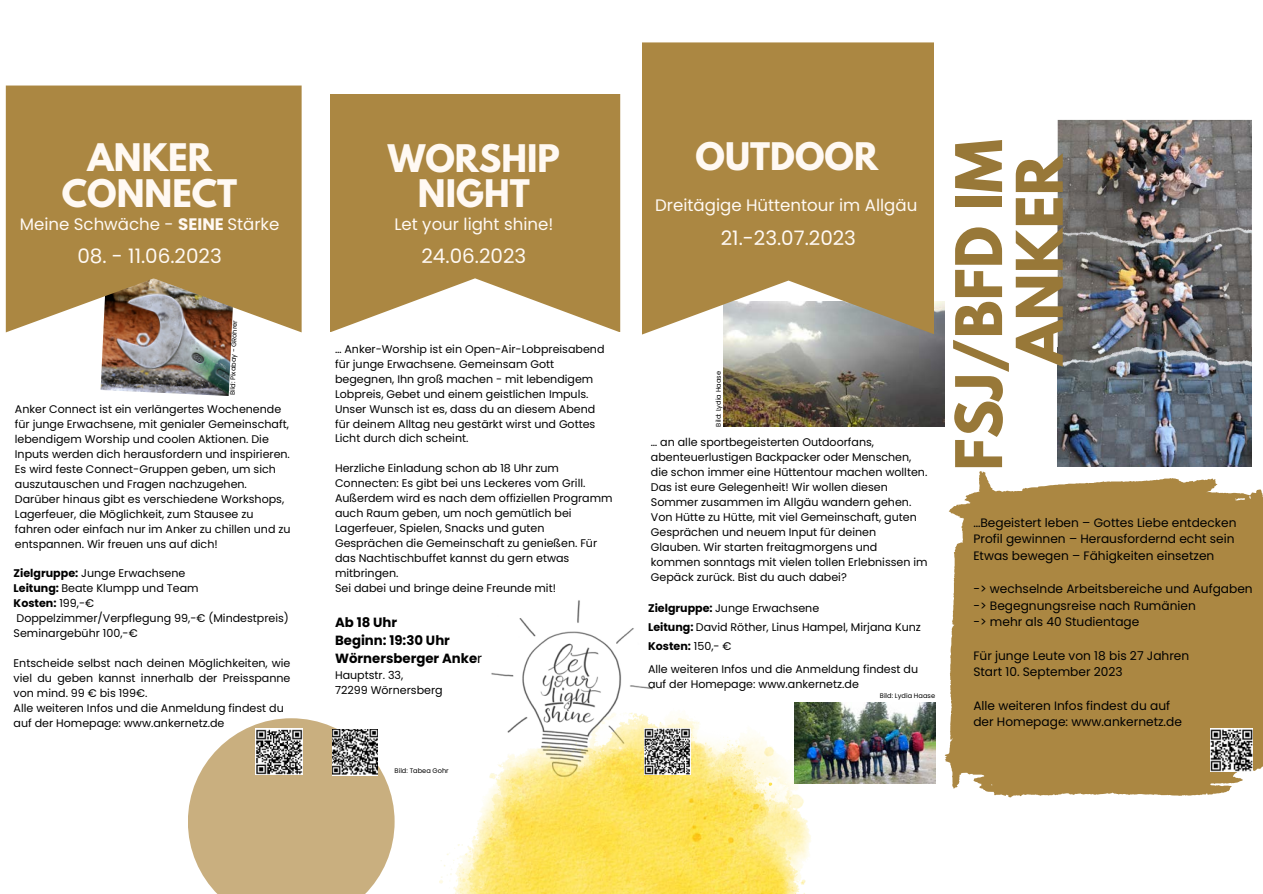
<style>
.page{position:relative;width:1263px;height:894px;background:#fff}
.page>*{position:absolute;margin:0;border:0;box-sizing:border-box;transform-origin:0 0}
.t1{font:700 57px/60.6px "League Spartan";color:#987838;text-align:right}
.t2{font:700 33.6px/35.2px "League Spartan";color:#fff9f3;text-align:center}
.t3{font:19.95px "Poppins";color:#fff9f3}
.t4{font:16.65px "Poppins";color:#fff9f3}
.t5{font:700 13.35px/18.3px "Poppins";color:#000}
.t6{font:12.15px/16.6px "Poppins";color:#000}
.t7{font:11.1px/15px "Poppins";color:#000}
.t8{font:6.6px "Poppins";color:#000}
.s1{font-weight:700}
.s2{font-weight:400}
</style>
<div class="page">
<svg style="left:188px;top:718px;width:207px;height:175px"></svg>
<img style="left:723px;top:302px;width:222px;height:125px">
<svg style="left:642px;top:42px;width:291px;height:292px;background:#ae8d4f"></svg>
<img style="left:101px;top:332px;width:131px;height:64px">
<svg style="left:6px;top:85px;width:296px;height:247px;background:#ab884a"></svg>
<img style="left:256px;top:728px;width:46px;height:46px">
<svg style="left:330px;top:94px;width:290px;height:237px;background:#b49356"></svg>
<img style="left:491px;top:600px;width:162px;height:107px">
<img style="left:439px;top:707px;width:384px;height:186px">
<img style="left:644px;top:728px;width:46px;height:46px">
<img style="left:794px;top:702px;width:141px;height:81px">
<img style="left:1058px;top:367px;width:194px;height:99px">
<img style="left:1058px;top:248px;width:194px;height:99px">
<img style="left:1058px;top:120px;width:194px;height:108px">
<img style="left:1058px;top:347px;width:194px;height:20px">
<img style="left:1058px;top:228px;width:194px;height:20px">
<svg style="left:945px;top:471px;width:318px;height:326px;background:#b29153"></svg>
<img style="left:1211px;top:728px;width:41px;height:43px">
<img style="left:332px;top:729px;width:45px;height:46px">
<h2 class="t2" style="left:62px;top:144px;width:177px">ANKER<br>CONNECT</h2>
<h3 class="t4" style="left:20px;top:212px;width:261px">Meine Schwäche - <span class="s1">SEINE</span> Stärke</h3>
<h3 class="t3" style="left:77px;top:242px;width:146px">08. - 11.06.2023</h3>
<p class="t8" style="left:228px;top:395px;width:76px;rotate:-88deg">Bild: Pixabay - GRohrer</p>
<p class="t7" style="left:15px;top:402px;width:277px">Anker Connect ist ein verlängertes Wochenende für junge Erwachsene, mit genialer Gemeinschaft, lebendigem Worship und coolen Aktionen. Die Inputs werden dich herausfordern und inspirieren.<br>Es wird feste Connect-Gruppen geben, um sich auszutauschen und Fragen nachzugehen.<br>Darüber hinaus gibt es verschiedene Workshops, Lagerfeuer, die Möglichkeit, zum Stausee zu fahren oder einfach nur im Anker zu chillen und zu entspannen. Wir freuen uns auf dich!</p>
<p class="t7" style="left:14px;top:565px;width:277px"><span class="s1">Zielgruppe:</span> Junge Erwachsene<br><span class="s1">Leitung:</span> Beate Klumpp und Team<br><span class="s1">Kosten:</span> 199,-€<br>Doppelzimmer/Verpflegung 99,-€ (Mindestpreis)<br>Seminargebühr 100,-€</p>
<p class="t7" style="left:14px;top:655px;width:278px">Entscheide selbst nach deinen Möglichkeiten, wie viel du geben kannst innerhalb der Preisspanne von mind. 99 € bis 199€.<br>Alle weiteren Infos und die Anmeldung findest du auf der Homepage: www.ankernetz.de</p>
<h2 class="t2" style="left:388px;top:145px;width:174px">WORSHIP<br>NIGHT</h2>
<h3 class="t4" style="left:394px;top:212px;width:161px">Let your light shine!</h3>
<h3 class="t3" style="left:421px;top:242px;width:106px">24.06.2023</h3>
<p class="t7" style="left:335px;top:341px;width:271px">… Anker-Worship ist ein Open-Air-Lobpreisabend für junge Erwachsene. Gemeinsam Gott begegnen, Ihn groß machen - mit lebendigem Lobpreis, Gebet und einem geistlichen Impuls.<br>Unser Wunsch ist es, dass du an diesem Abend für deinem Alltag neu gestärkt wirst und Gottes Licht durch dich scheint.</p>
<p class="t7" style="left:335px;top:461px;width:279px">Herzliche Einladung schon ab 18 Uhr zum Connecten: Es gibt bei uns Leckeres vom Grill.<br>Außerdem wird es nach dem offiziellen Programm auch Raum geben, um noch gemütlich bei Lagerfeuer, Spielen, Snacks und guten Gesprächen die Gemeinschaft zu genießen. Für das Nachtischbuffet kannst du gern etwas mitbringen.<br>Sei dabei und bringe deine Freunde mit!</p>
<p class="t5" style="left:335px;top:612px;width:149px">Ab 18 Uhr<br>Beginn: 19:30 Uhr<br>Wörnersberger Anke<span class="s2">r</span></p>
<p class="t7" style="left:335px;top:667px;width:109px">Hauptstr. 33,<br>72299 Wörnersberg</p>
<p class="t8" style="left:395px;top:765px;width:56px">Bild: Tabea Gohr</p>
<h2 class="t2" style="left:696px;top:143px;width:184px">OUTDOOR</h2>
<h3 class="t4" style="left:655px;top:194px;width:264px">Dreitägige Hüttentour im Allgäu</h3>
<h3 class="t3" style="left:721px;top:223px;width:137px">21.-23.07.2023</h3>
<p class="t8" style="left:714px;top:426px;width:57px;rotate:-90deg">Bild: Lydia Haase</p>
<p class="t7" style="left:651px;top:434px;width:278px">… an alle sportbegeisterten Outdoorfans, abenteuerlustigen Backpacker oder Menschen, die schon immer eine Hüttentour machen wollten.<br>Das ist eure Gelegenheit! Wir wollen diesen Sommer zusammen im Allgäu wandern gehen.<br>Von Hütte zu Hütte, mit viel Gemeinschaft, guten Gesprächen und neuem Input für deinen Glauben. Wir starten freitagmorgens und kommen sonntags mit vielen tollen Erlebnissen im Gepäck zurück. Bist du auch dabei?</p>
<p class="t7" style="left:648px;top:598px;width:274px;line-height:19px"><span class="s1">Zielgruppe:</span> Junge Erwachsene<br><span class="s1">Leitung:</span> David Röther, Linus Hampel, Mirjana Kunz<br><span class="s1">Kosten:</span> 150,- €</p>
<p class="t7" style="left:648px;top:661px;width:272px">Alle weiteren Infos und die Anmeldung findest du auf der Homepage: www.ankernetz.de</p>
<p class="t8" style="left:880px;top:691px;width:57px">Bild: Lydia Haase</p>
<h1 class="t1" style="left:956px;top:470px;width:333px;rotate:-90deg">FSJ/BFD IM<br>ANKER</h1>
<p class="t6" style="left:973px;top:514px;width:265px">…Begeistert leben – Gottes Liebe entdecken<br>Profil gewinnen – Herausfordernd echt sein<br>Etwas bewegen – Fähigkeiten einsetzen</p>
<p class="t6" style="left:973px;top:580px;width:281px">-&gt; wechselnde Arbeitsbereiche und Aufgaben -&gt; Begegnungsreise nach Rumänien<br>-&gt; mehr als 40 Studientage</p>
<p class="t6" style="left:973px;top:647px;width:217px">Für junge Leute von 18 bis 27 Jahren<br>Start 10. September 2023</p>
<p class="t6" style="left:973px;top:696px;width:210px">Alle weiteren Infos findest du auf der Homepage: www.ankernetz.de</p>
</div>
